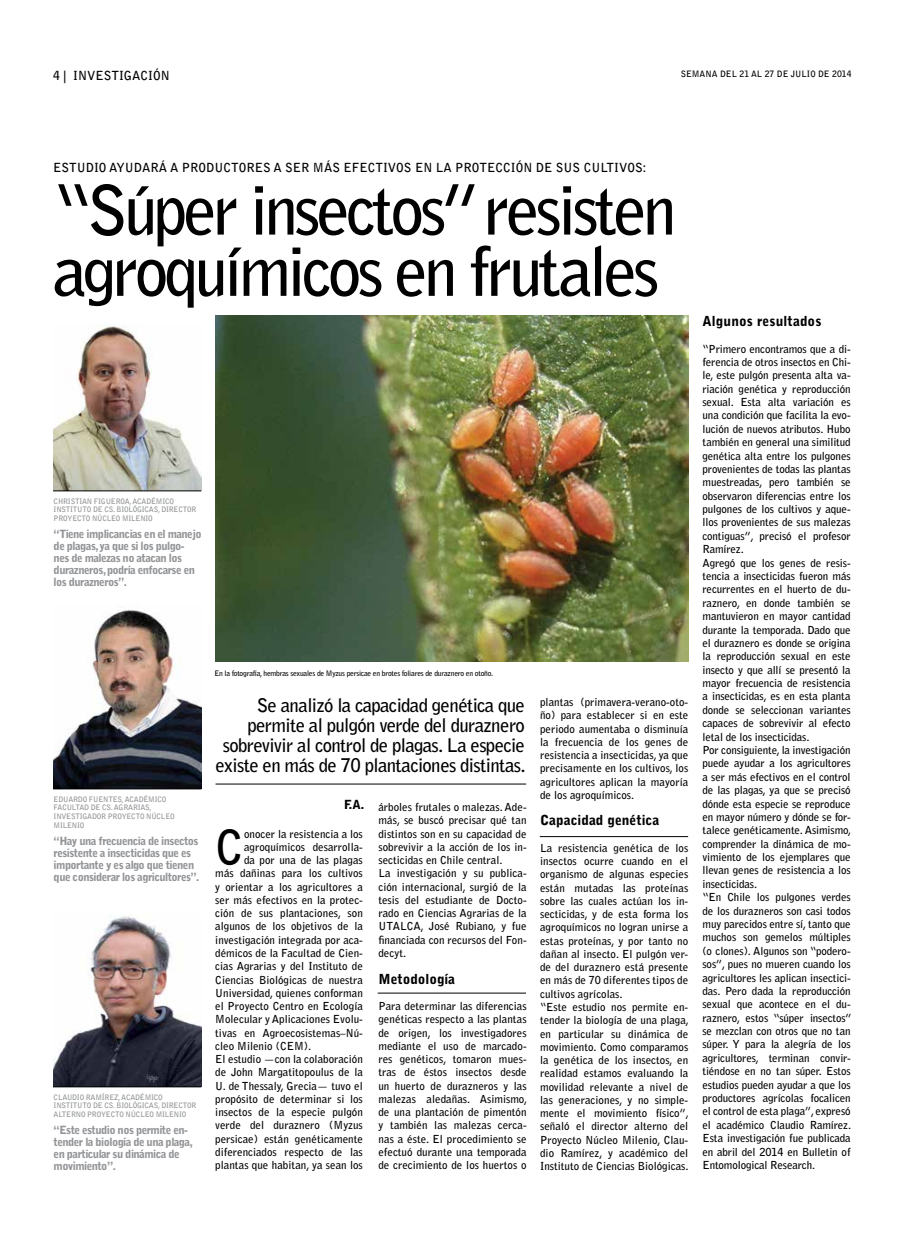
<style>
.page{position:relative;width:904px;height:1241px;background:#fff}
.page>*{position:absolute;margin:0;border:0;box-sizing:border-box;transform-origin:0 0}
.t1{font:700 67.5px/61.2px "Bell Gothic Std";letter-spacing:-.06em;color:#000}
.t2{font:700 47.12px "Bell Gothic Std";color:#000}
.t3{font:700 18.75px/20px "Bell Gothic Std";letter-spacing:-.035em;color:#000;text-align:right}
.t4{font:900 13.75px "Bell Gothic Std";color:#000}
.t5{font:700 12.5px "Bell Gothic Std";color:#000}
.t6{font:900 12.5px "Bell Gothic Std";color:#000}
.t7{font:900 11.25px/11.9px "Bell Gothic Std";letter-spacing:-.05em;color:#939598}
.t8{font:700 11px/13.4px "Bell Gothic Std";color:#000}
.t9{font:700 8.75px "Bell Gothic Std";color:#000}
.t10{font:700 7.5px/8.8px "Bell Gothic Std";letter-spacing:-.03em;color:#939598}
.t11{font:700 7.5px "Bell Gothic Std";letter-spacing:-.03em;color:#000}
</style>
<div class="page">
<img style="left:215px;top:315px;width:473px;height:347px">
<img style="left:53px;top:325px;width:148px;height:165px">
<img style="left:53px;top:610px;width:148px;height:178px">
<img style="left:53px;top:914px;width:148px;height:172px">
<hr style="left:53px;top:490px;width:148px;height:1px;background:#000">
<hr style="left:53px;top:788px;width:148px;height:1px;background:#000">
<hr style="left:53px;top:1086px;width:148px;height:1px;background:#000">
<hr style="left:215px;top:783px;width:311px;height:1px;background:#000">
<hr style="left:540px;top:836px;width:148px;height:1px;background:#000">
<hr style="left:377px;top:992px;width:149px;height:1px;background:#000">
<p class="t5" style="left:53px;top:68px;width:118px">4 | INVESTIGACIÓN</p>
<p class="t9" style="left:680px;top:69px;width:172px">SEMANA DEL 21 AL 27 DE JULIO DE 2014</p>
<p class="t5" style="left:53px;top:160px;width:595px">ESTUDIO AYUDARÁ A PRODUCTORES A SER MÁS EFECTIVOS EN LA PROTECCIÓN DE SUS CULTIVOS:</p>
<h1 class="t1" style="left:53px;top:180px;width:625px">“Súper insectos” resisten agroquímicos en frutales</h1>
<p class="t10" style="left:54px;top:496px;width:144px">CHRISTIAN FIGUEROA, ACADÉMICO<br>INSTITUTO DE CS. BIOLÓGICAS, DIRECTOR<br>PROYECTO NÚCLEO MILENIO</p>
<p class="t7" style="left:54px;top:528px;width:149px">“Tiene implicancias en el manejo de plagas, ya que si los pulgo&shy;nes de malezas no atacan los durazneros, podría enfocarse en los durazneros”.</p>
<p class="t10" style="left:54px;top:794px;width:122px">EDUARDO FUENTES, ACADÉMICO<br>FACULTAD DE CS. AGRARIAS,<br>INVESTIGADOR PROYECTO NÚCLEO<br>MILENIO</p>
<p class="t7" style="left:54px;top:835px;width:147px">“Hay una frecuencia de insectos resistente a insecticidas que es importante y es algo que tienen que considerar los agricultores”.</p>
<p class="t10" style="left:54px;top:1092px;width:144px">CLAUDIO RAMÍREZ, ACADÉMICO<br>INSTITUTO DE CS. BIOLÓGICAS, DIRECTOR<br>ALTERNO PROYECTO NÚCLEO MILENIO</p>
<p class="t7" style="left:54px;top:1124px;width:141px">“Este estudio nos permite en&shy;tender la biología de una plaga, en particular su dinámica de movimiento”.</p>
<p class="t11" style="left:214px;top:668px;width:280px">En la fotografía, hembras sexuales de Myzus persicae en brotes foliares de duraznero en otoño.</p>
<h3 class="t3" style="left:215px;top:695px;width:312px">Se analizó la capacidad genética que permite al pulgón verde del duraznero sobrevivir al control de plagas. La especie existe en más de 70 plantaciones distintas.</h3>
<p class="t6" style="left:344px;top:796px;width:21px">F.A.</p>
<h2 class="t2" style="left:215px;top:818px;width:30px">C</h2>
<p class="t8" style="left:244px;top:826px;width:120px">onocer la resistencia a los</p>
<p class="t8" style="left:244px;top:840px;width:120px">agroquímicos desarrolla-</p>
<p class="t8" style="left:244px;top:853px;width:120px">da por una de las plagas</p>
<p class="t8" style="left:215px;top:866px;width:149px">más dañinas para los cultivos</p>
<p class="t8" style="left:215px;top:879px;width:149px">y orientar a los agricultores a</p>
<p class="t8" style="left:215px;top:893px;width:149px">ser más efectivos en la protec-</p>
<p class="t8" style="left:215px;top:906px;width:149px">ción de sus plantaciones, son</p>
<p class="t8" style="left:215px;top:919px;width:149px">algunos de los objetivos de la</p>
<p class="t8" style="left:215px;top:932px;width:149px">investigación integrada por aca-</p>
<p class="t8" style="left:215px;top:946px;width:149px">démicos de la Facultad de Cien-</p>
<p class="t8" style="left:215px;top:959px;width:149px">cias Agrarias y del Instituto de</p>
<p class="t8" style="left:215px;top:972px;width:149px">Ciencias Biológicas de nuestra</p>
<p class="t8" style="left:215px;top:985px;width:149px">Universidad, quienes conforman</p>
<p class="t8" style="left:215px;top:999px;width:149px">el Proyecto Centro en Ecología</p>
<p class="t8" style="left:215px;top:1012px;width:149px">Molecular y Aplicaciones Evolu-</p>
<p class="t8" style="left:215px;top:1025px;width:149px">tivas en Agroecosistemas–Nú-</p>
<p class="t8" style="left:215px;top:1038px;width:97px">cleo Milenio (CEM).</p>
<p class="t8" style="left:215px;top:1052px;width:149px">El estudio —con la colaboración</p>
<p class="t8" style="left:215px;top:1065px;width:149px">de John Margatitopoulus de la</p>
<p class="t8" style="left:215px;top:1078px;width:149px">U. de Thessaly, Grecia— tuvo el</p>
<p class="t8" style="left:215px;top:1091px;width:149px">propósito de determinar si los</p>
<p class="t8" style="left:215px;top:1105px;width:149px">insectos de la especie pulgón</p>
<p class="t8" style="left:215px;top:1118px;width:149px">verde del duraznero (Myzus</p>
<p class="t8" style="left:215px;top:1131px;width:149px">persicae) están genéticamente</p>
<p class="t8" style="left:215px;top:1145px;width:149px">diferenciados respecto de las</p>
<p class="t8" style="left:215px;top:1158px;width:149px">plantas que habitan, ya sean los</p>
<p class="t8" style="left:378px;top:800px;width:150px">árboles frutales o malezas. Ade&shy;más, se buscó precisar qué tan distintos son en su capacidad de sobrevivir a la acción de los in&shy;secticidas en Chile central.<br>La investigación y su publica&shy;ción internacional, surgió de la tesis del estudiante de Docto&shy;rado en Ciencias Agrarias de la<br>UTALCA, José Rubiano, y fue financiada con recursos del Fon&shy;decyt.</p>
<p class="t4" style="left:378px;top:970px;width:78px">Metodología</p>
<p class="t8" style="left:378px;top:999px;width:150px;text-align:justify">Para determinar las diferencias genéticas respecto a las plantas de origen, los investigadores mediante el uso de marcado&shy;res genéticos, tomaron mues&shy;tras de éstos insectos desde un huerto de durazneros y las malezas aledañas. Asimismo, de una plantación de pimentón y también las malezas cerca&shy;nas a éste. El procedimiento se efectuó durante una temporada de crecimiento de los huertos o</p>
<p class="t8" style="left:540px;top:695px;width:150px;text-align:justify">plantas (primavera-verano-oto&shy;ño) para establecer si en este periodo aumentaba o disminuía la frecuencia de los genes de resistencia a insecticidas, ya que precisamente en los cultivos, los agricultores aplican la mayoría de los agroquímicos.</p>
<p class="t4" style="left:540px;top:812px;width:121px">Capacidad genética</p>
<p class="t8" style="left:540px;top:841px;width:150px">La resistencia genética de los insectos ocurre cuando en el organismo de algunas especies están mutadas las proteínas sobre las cuales actúan los in&shy;secticidas, y de esta forma los agroquímicos no logran unirse a estas proteínas, y por tanto no dañan al insecto. El pulgón ver&shy;de del duraznero está presente en más de 70 diferentes tipos de cultivos agrícolas.<br>“Este estudio nos permite en&shy;tender la biología de una plaga, en particular su dinámica de movimiento. Como comparamos la genética de los insectos, en realidad estamos evaluando la movilidad relevante a nivel de las generaciones, y no simple&shy;mente el movimiento físico”, señaló el director alterno del<br>Proyecto Núcleo Milenio, Clau&shy;dio Ramírez, y académico del<br>Instituto de Ciencias Biológicas.</p>
<p class="t4" style="left:702px;top:313px;width:120px">Algunos resultados</p>
<p class="t8" style="left:702px;top:342px;width:151px">“Primero encontramos que a di&shy;ferencia de otros insectos en Chi&shy;le, este pulgón presenta alta va&shy;riación genética y reproducción sexual. Esta alta variación es una condición que facilita la evo&shy;lución de nuevos atributos. Hubo también en general una similitud genética alta entre los pulgones provenientes de todas las plantas muestreadas, pero también se observaron diferencias entre los pulgones de los cultivos y aque&shy;llos provenientes de sus malezas contiguas”, precisó el profesor<br>Ramírez.<br>Agregó que los genes de resis&shy;tencia a insecticidas fueron más recurrentes en el huerto de du&shy;raznero, en donde también se mantuvieron en mayor cantidad durante la temporada. Dado que el duraznero es donde se origina la reproducción sexual en este insecto y que allí se presentó la mayor frecuencia de resistencia a insecticidas, es en esta planta donde se seleccionan variantes capaces de sobrevivir al efecto letal de los insecticidas.<br>Por consiguiente, la investigación puede ayudar a los agricultores a ser más efectivos en el control de las plagas, ya que se precisó dónde esta especie se reproduce en mayor número y dónde se for&shy;talece genéticamente. Asimismo, comprender la dinámica de mo&shy;vimiento de los ejemplares que llevan genes de resistencia a los insecticidas.<br>“En Chile los pulgones verdes de los durazneros son casi todos muy parecidos entre sí, tanto que muchos son gemelos múltiples (o clones). Algunos son “podero&shy;sos”, pues no mueren cuando los agricultores les aplican insectici&shy;das. Pero dada la reproducción sexual que acontece en el du&shy;raznero, estos “súper insectos” se mezclan con otros que no tan súper. Y para la alegría de los agricultores, terminan convir&shy;tiéndose en no tan súper. Estos estudios pueden ayudar a que los productores agrícolas focalicen el control de esta plaga”, expresó el académico Claudio Ramírez.<br>Esta investigación fue publicada en abril del 2014 en Bulletin of<br>Entomological Research.</p>
</div>
